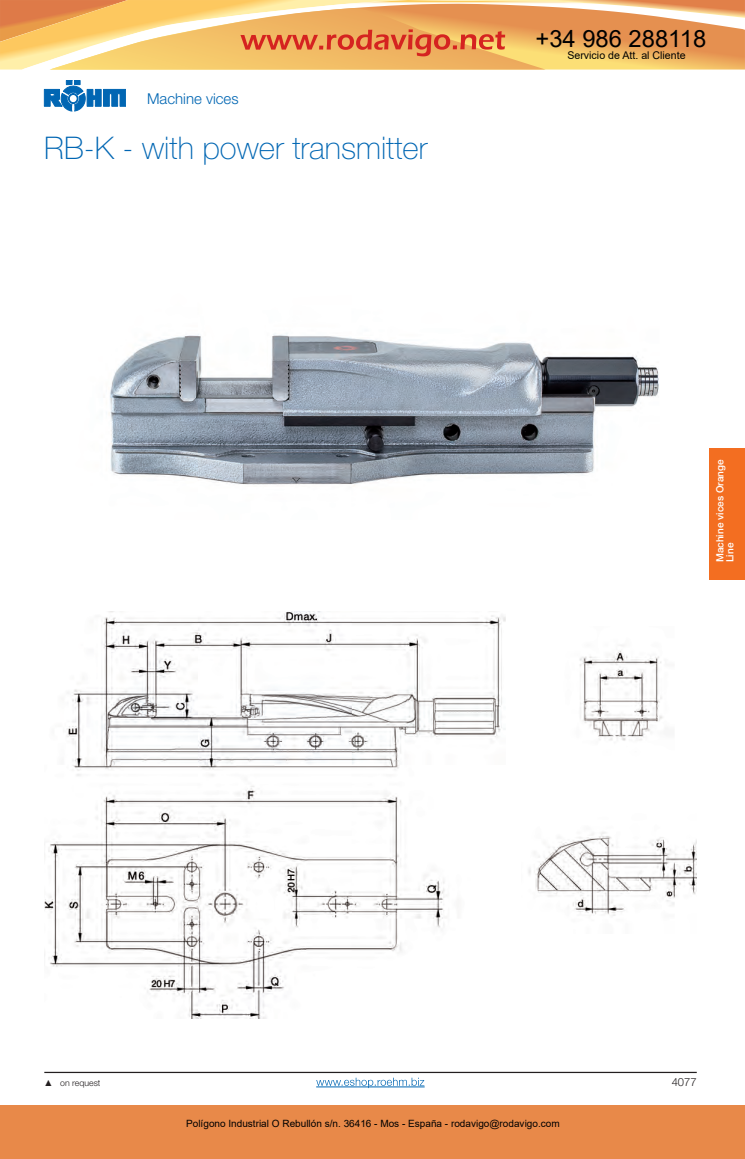
<style>
.page{position:relative;width:745px;height:1159px;background:#fff}
.page>*{position:absolute;margin:0;border:0;box-sizing:border-box;transform-origin:0 0}
.t1{font:100 31.25px "Helvetica Neue LT Std";color:#0166b3}
.t2{font:23.75px "Arial";color:#000}
.t3{font:300 15px "Helvetica Neue LT Std";color:#0166b3}
.t4{font:300 11.25px "Helvetica Neue LT Std";color:#231f20}
.t5{font:10.62px "Arial";color:#000}
.t6{font:10px "Arial";color:#000}
.t7{font:500 10px/10px "Helvetica Neue LT Std";color:#fff}
.t8{font:300 8.75px "Helvetica Neue LT Std";color:#231f20}
</style>
<div class="page">
<svg style="left:44px;top:80px;width:82px;height:31px"></svg>
<div style="left:68px;top:94px;width:10px;height:10px;border:1px solid #0166b3;border-radius:50%"></div>
<div style="left:69px;top:94px;width:8px;height:9px;border:1px solid #0166b3;border-radius:50%"></div>
<hr style="left:44px;top:1072px;width:652px;height:1px;background:#231f20">
<div style="left:708px;top:448px;width:36px;height:132px;background:#f36e21"></div>
<svg style="left:316px;top:1077px;width:108px;height:11px"></svg>
<img style="left:110px;top:333px;width:549px;height:153px">
<img style="left:528px;top:645px;width:168px;height:271px">
<img style="left:44px;top:611px;width:462px;height:407px">
<div style="left:0;top:1105px;width:744px;height:54px;background:#e88949"></div>
<svg style="left:0;top:0;width:744px;height:70px;background:#f0b66e"></svg>
<h3 class="t3" style="left:147px;top:93px;width:93px">Machine vices</h3>
<h1 class="t1" style="left:44px;top:137px;width:384px">RB-K - with power transmitter</h1>
<h2 class="t2" style="left:535px;top:22px;width:172px">+34 986 288118</h2>
<p class="t5" style="left:567px;top:48px;width:120px">Servicio de Att. al Cliente</p>
<p class="t7" style="left:715px;top:562px;width:104px;rotate:-90deg">Machine vices Orange<br>Line</p>
<p class="t8" style="left:60px;top:1079px;width:42px">on request</p>
<p class="t6" style="left:186px;top:1117px;width:375px">Polígono Industrial O Rebullón s/n. 36416 - Mos - España - rodavigo@rodavigo.com</p>
<p class="t4" style="left:671px;top:1077px;width:27px">4077</p>
</div>
